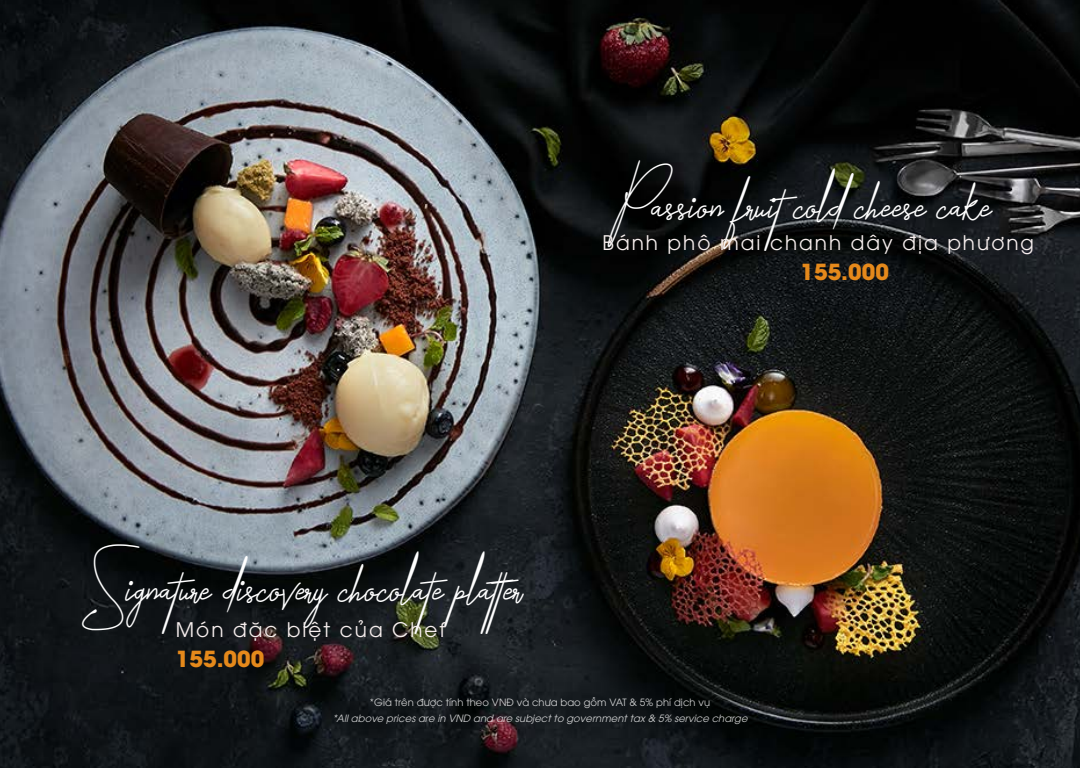
<style>
.page{position:relative;width:1080px;height:768px;background:#fff}
.page>*{position:absolute;margin:0;border:0;box-sizing:border-box;transform-origin:0 0}
.t1{font:40px "Amartans Signature";color:#fff}
.t2{font:700 22px "UTM Avo";color:#e5891b}
.t3{font:20px "UTM Avo";letter-spacing:.1em;color:#f7efee}
.t4{font:italic 10px "UTM Avo";letter-spacing:.005em;color:#fff}
.t5{font:10px "UTM Avo";letter-spacing:.005em;color:#fff}
</style>
<div class="page">
<img style="left:0;top:0;width:1080px;height:768px">
<h1 class="t1" style="left:608px;top:179px;width:385px">Passion fruitcold cheese cake</h1>
<h3 class="t3" style="left:603px;top:227px;width:433px">Bánh phô mai chanh dây địa phương</h3>
<h2 class="t2" style="left:801px;top:253px;width:90px">155.000</h2>
<h1 class="t1" style="left:82px;top:562px;width:452px">Signature discovery chocolate platter</h1>
<h3 class="t3" style="left:176px;top:614px;width:272px">Món đặc biệt của Chef</h3>
<h2 class="t2" style="left:176px;top:640px;width:90px">155.000</h2>
<p class="t5" style="left:370px;top:695px;width:342px">*Giá trên được tính theo VNĐ và chưa bao gồm VAT &amp; 5% phí dịch vụ</p>
<p class="t4" style="left:332px;top:710px;width:417px">*All above prices are in VND and are subject to government tax &amp; 5% service charge</p>
</div>
